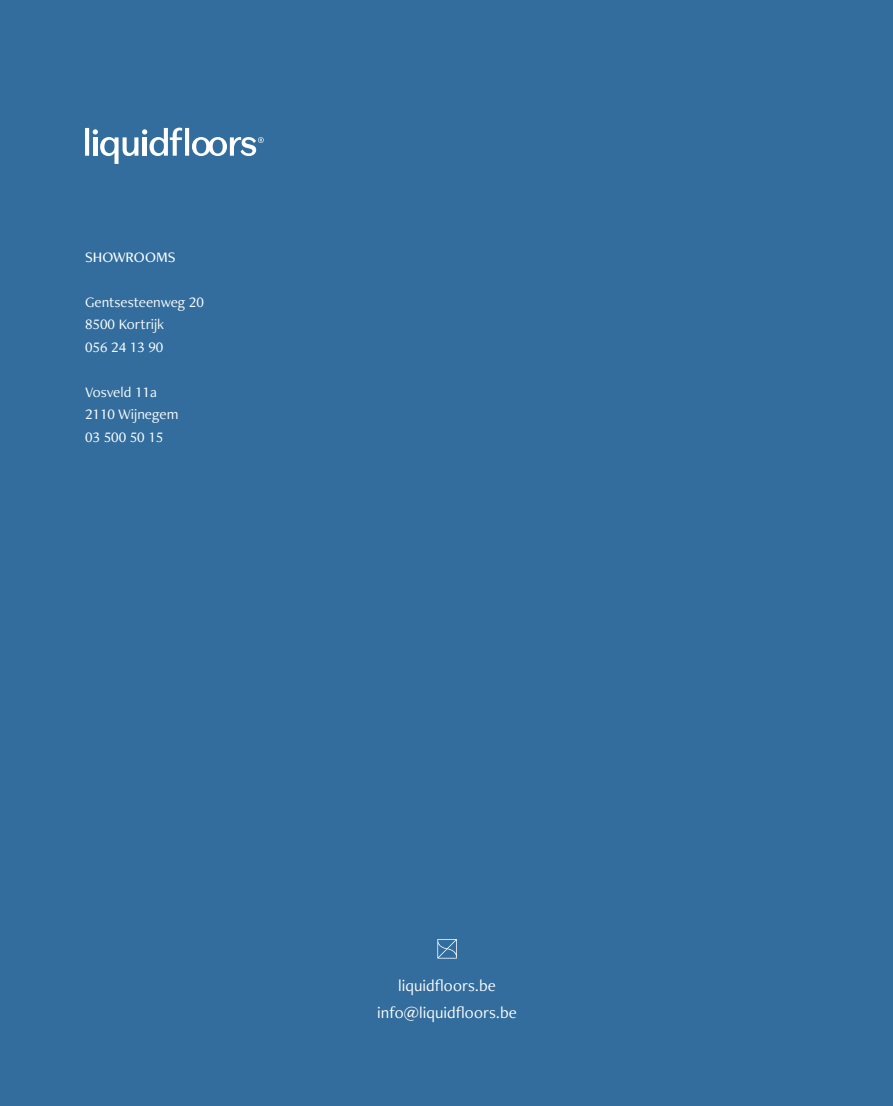
<style>
.page{position:relative;width:893px;height:1106px;background:#326d9d}
.page>*{position:absolute;margin:0;border:0;box-sizing:border-box;transform-origin:0 0}
.t1{font:16.8px/27.3px "Freight Neo Pro";color:#fff;text-align:center}
.t2{font:15px/22.5px "Freight Neo Pro";color:#fff}
.t3{font:500 15px "Freight Neo Pro";color:#fff}
</style>
<div class="page">
<svg style="left:437px;top:939px;width:20px;height:19px"></svg>
<hr style="left:85px;top:128px;width:4px;height:28px;background:#fff">
<hr style="left:185px;top:128px;width:4px;height:28px;background:#fff">
<svg style="left:93px;top:128px;width:89px;height:36px"></svg>
<svg style="left:192px;top:137px;width:72px;height:19px"></svg>
<p class="t3" style="left:85px;top:246px;width:92px">SHOWROOMS</p>
<p class="t2" style="left:85px;top:290px;width:120px">Gentsesteenweg 20<br>8500 Kortrijk<br>056 24 13 90</p>
<p class="t2" style="left:85px;top:380px;width:95px">Vosveld 11a<br>2110 Wijnegem<br>03 500 50 15</p>
<p class="t1" style="left:377px;top:971px;width:141px">liquidfloors.be info@liquidfloors.be</p>
</div>
